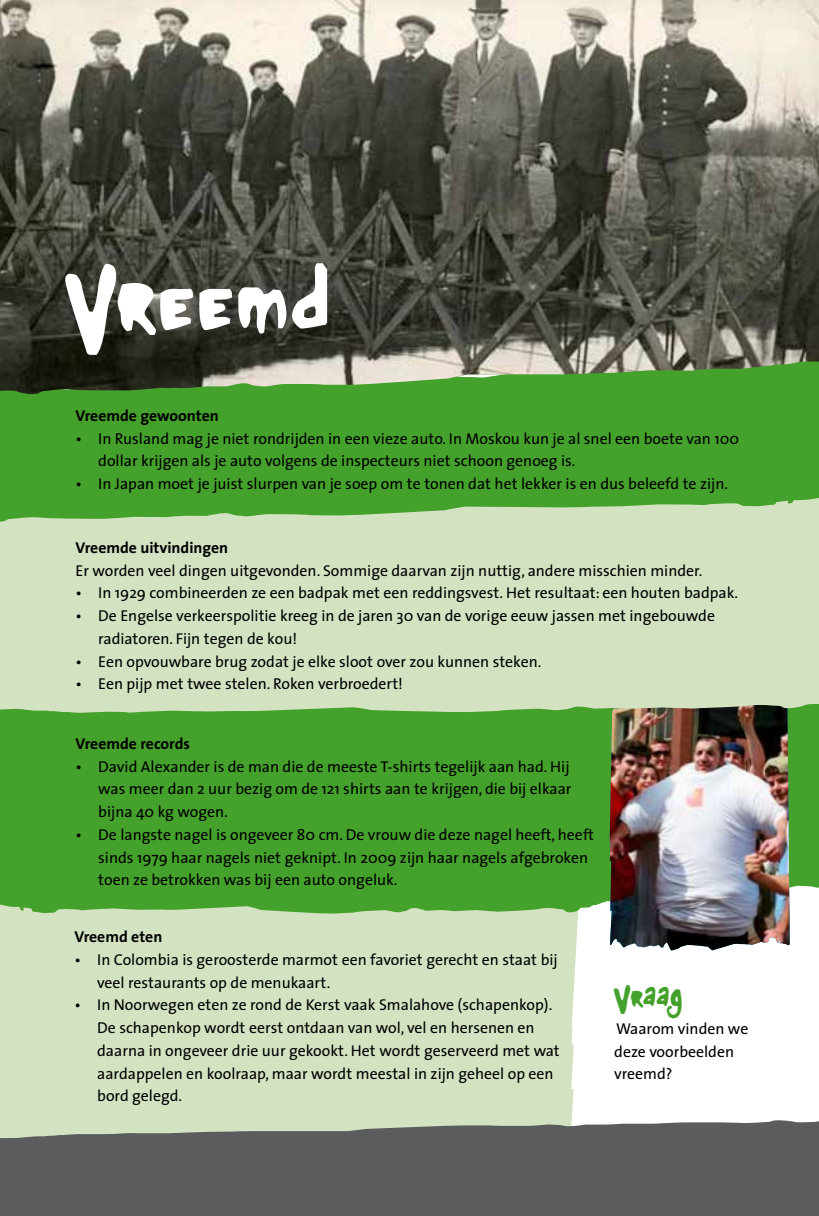
<style>
.page{position:relative;width:819px;height:1216px;background:#fff}
.page>*{position:absolute;margin:0;border:0;box-sizing:border-box;transform-origin:0 0}
.t1{font:98px "Glue";letter-spacing:.03em;color:#fff}
.t2{font:31.5px "Glue";letter-spacing:-.015em;color:#44a12b}
.t3{font:15.75px/22.8px "The Sans";color:#000}
.t4{font:700 15.75px "The Sans";color:#000}
</style>
<div class="page">
<div style="left:0;top:401px;width:819px;height:503px;background:#44a12b"></div>
<div style="left:0;top:904px;width:571px;height:212px;background:#d3e3c2"></div>
<svg style="left:571px;top:876px;width:248px;height:240px"></svg>
<img style="left:782px;top:713px;width:7px;height:237px">
<img style="left:609px;top:713px;width:173px;height:237px">
<svg style="left:0;top:497px;width:819px;height:216px;background:#c7ddb5"></svg>
<svg style="left:0;top:1116px;width:819px;height:99px;background:#6a6d6b"></svg>
<img style="left:0;top:0;width:819px;height:395px">
<h1 class="t1" style="left:66px;top:254px;width:268px">Vreemd</h1>
<p class="t4" style="left:75px;top:402px;width:145px">Vreemde gewoonten</p>
<p class="t3" style="left:98px;top:426px;width:642px;text-indent:-23px">• In Rusland mag je niet rondrijden in een vieze auto. In Moskou kun je al snel een boete van 100 dollar krijgen als je auto volgens de inspecteurs niet schoon genoeg is.</p>
<p class="t3" style="left:75px;top:472px;width:654px">• In Japan moet je juist slurpen van je soep om te tonen dat het lekker is en dus beleefd te zijn.</p>
<p class="t4" style="left:75px;top:534px;width:154px">Vreemde uitvindingen</p>
<p class="t3" style="left:75px;top:558px;width:628px">Er worden veel dingen uitgevonden. Sommige daarvan zijn nuttig, andere misschien minder.</p>
<p class="t3" style="left:75px;top:581px;width:664px">• In 1929 combineerden ze een badpak met een reddingsvest. Het resultaat: een houten badpak.</p>
<p class="t3" style="left:98px;top:604px;width:618px;text-indent:-23px">• De Engelse verkeerspolitie kreeg in de jaren 30 van de vorige eeuw jassen met ingebouwde radiatoren. Fijn tegen de kou!</p>
<p class="t3" style="left:75px;top:649px;width:467px">• Een opvouwbare brug zodat je elke sloot over zou kunnen steken.</p>
<p class="t3" style="left:75px;top:672px;width:329px">• Een pijp met twee stelen. Roken verbroedert!</p>
<p class="t4" style="left:75px;top:730px;width:116px">Vreemde records</p>
<p class="t3" style="left:98px;top:754px;width:474px;text-indent:-23px">• David Alexander is de man die de meeste T-shirts tegelijk aan had. Hij was meer dan 2 uur bezig om de 121 shirts aan te krijgen, die bij elkaar bijna 40 kg wogen.</p>
<p class="t3" style="left:98px;top:822px;width:497px;text-indent:-23px">• De langste nagel is ongeveer 80 cm. De vrouw die deze nagel heeft, heeft sinds 1979 haar nagels niet geknipt. In 2009 zijn haar nagels afgebroken toen ze betrokken was bij een auto ongeluk.</p>
<p class="t4" style="left:74px;top:923px;width:89px">Vreemd eten</p>
<p class="t3" style="left:97px;top:947px;width:462px;text-indent:-23px">• In Colombia is geroosterde marmot een favoriet gerecht en staat bij veel restaurants op de menukaart.</p>
<p class="t3" style="left:97px;top:993px;width:464px;text-indent:-23px">• In Noorwegen eten ze rond de Kerst vaak Smalahove (schapenkop).<br>De schapenkop wordt eerst ontdaan van wol, vel en hersenen en daarna in ongeveer drie uur gekookt. Het wordt geserveerd met wat aardappelen en koolraap, maar wordt meestal in zijn geheel op een bord gelegd.</p>
<h2 class="t2" style="left:614px;top:981px;width:70px">Vraag</h2>
<p class="t3" style="left:614px;top:1016px;width:136px">Waarom vinden we deze voorbeelden vreemd?</p>
</div>
